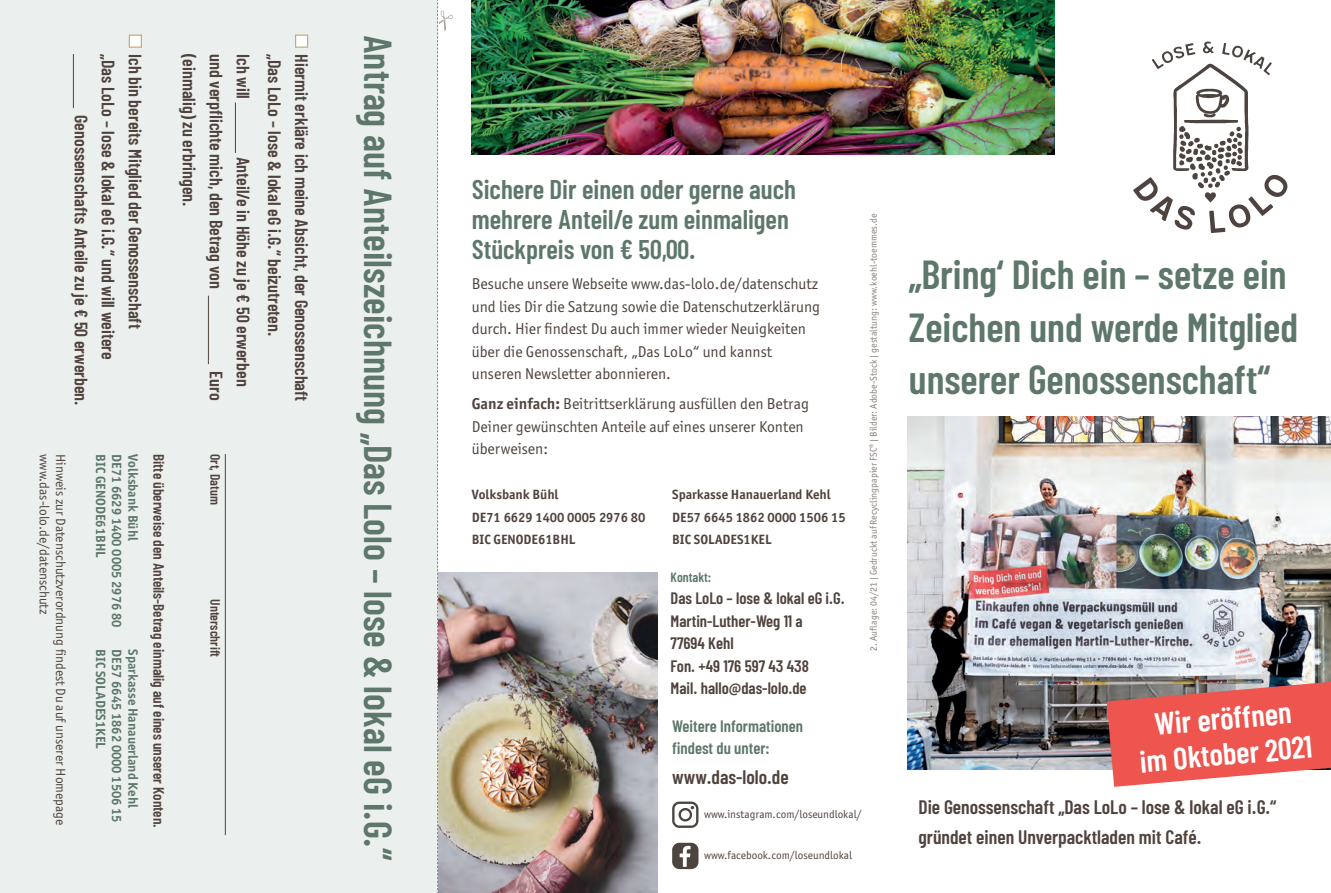
<style>
.page{position:relative;width:1331px;height:893px;background:#fff}
.page>*{position:absolute;margin:0;border:0;box-sizing:border-box;transform-origin:0 0}
.t1{font:600 40.5px/52.5px "Barlow Condensed";color:#5d776a}
.t2{font:600 39px "Barlow Condensed";color:#5d776a}
.t3{font:600 30.9px/35.8px "Barlow Condensed";color:#fff;text-align:center}
.t4{font:600 27px/30px "Barlow Condensed";color:#5d776a}
.t5{font:600 19.5px/30px "Barlow Condensed";color:#50433d}
.t6{font:600 18px/27px "Barlow Condensed";color:#50433d}
.t7{font:600 16.5px/22.5px "Barlow Condensed";color:#50433d}
.t8{font:600 16.5px/22.5px "Barlow Condensed";color:#5d776a}
.t9{font:15.75px/22.5px "Officina Sans ITC Pro";color:#50433d}
.t10{font:600 15px "Barlow Condensed";color:#50433d}
.t11{font:700 13.5px/22.5px "Officina Sans ITC Pro";color:#50433d}
.t12{font:700 13.5px "Officina Sans ITC Pro";color:#5d776a}
.t13{font:13.5px "Officina Sans ITC Pro";color:#50433d}
.t14{font:600 13.5px "Barlow Condensed";color:#50433d}
.t15{font:600 13.5px "Barlow Condensed";color:#5d776a}
.t16{font:11.25px "Officina Sans ITC Pro";color:#50433d}
.t17{font:9.75px "Officina Sans ITC Pro";color:#8a807b}
.s1{font-weight:700}
</style>
<div class="page">
<div style="left:0;top:0;width:438px;height:893px;background:#ebefee"></div>
<svg style="left:437px;top:0;width:16px;height:893px"></svg>
<img style="left:908px;top:417px;width:423px;height:352px">
<svg style="left:1133px;top:42px;width:154px;height:191px"></svg>
<svg style="left:672px;top:801px;width:26px;height:27px"></svg>
<svg style="left:672px;top:843px;width:26px;height:26px"></svg>
<img style="left:438px;top:572px;width:220px;height:321px">
<svg style="left:1107px;top:682px;width:224px;height:105px;background:#e46963"></svg>
<hr style="left:235px;top:103px;width:1px;height:50px;background:#50433d">
<hr style="left:208px;top:296px;width:1px;height:64px;background:#50433d">
<hr style="left:73px;top:54px;width:1px;height:54px;background:#50433d">
<div style="left:295px;top:35px;width:13px;height:13px;background:#fff;border:1px solid #c7a874"></div>
<div style="left:129px;top:35px;width:13px;height:13px;background:#fff;border:1px solid #c7a874"></div>
<hr style="left:225px;top:454px;width:1px;height:381px;background:#50433d">
<img style="left:472px;top:0;width:582px;height:154px">
<p class="t6" style="left:95px;top:115px;width:292px;rotate:90deg">Genossenschafts Anteile zu je € 50 erwerben.</p>
<p class="t6" style="left:122px;top:54px;width:307px;rotate:90deg">„Das LoLo – lose &amp; lokal eG i.G.“ und will weitere</p>
<p class="t6" style="left:149px;top:54px;width:276px;rotate:90deg">Ich bin bereits Mitglied der Genossenschaft</p>
<p class="t6" style="left:203px;top:54px;width:154px;rotate:90deg">(einmalig) zu erbringen.</p>
<p class="t6" style="left:257px;top:54px;width:334px;text-indent:102px;rotate:90deg">Anteil/e in Höhe zu je € 50 erwerben und verpflichte mich, den Betrag von</p>
<p class="t6" style="left:257px;top:54px;width:46px;rotate:90deg">Ich will</p>
<p class="t6" style="left:230px;top:371px;width:31px;rotate:90deg">Euro</p>
<p class="t6" style="left:315px;top:54px;width:349px;rotate:90deg">Hiermit erkläre ich meine Absicht, der Genossenschaft „Das LoLo – lose &amp; lokal eG i.G.“ beizutreten.</p>
<p class="t13" style="left:52px;top:454px;width:162px;rotate:90deg">www.das-lolo.de/datenschutz</p>
<p class="t13" style="left:69px;top:454px;width:373px;rotate:90deg">Hinweis zur Datenschutzverordnung findest Du auf unserer Homepage</p>
<p class="t12" style="left:141px;top:454px;width:88px;rotate:90deg">Volksbank Bühl</p>
<p class="t10" style="left:168px;top:454px;width:375px;rotate:90deg">Bitte überweise den Anteils-Betrag einmalig auf eines unserer Konten.</p>
<p class="t14" style="left:224px;top:454px;width:52px;rotate:90deg">Ort, Datum</p>
<p class="t12" style="left:109px;top:454px;width:105px;rotate:90deg">BIC GENODE61BHL</p>
<p class="t12" style="left:125px;top:454px;width:175px;rotate:90deg">DE71 6629 1400 0005 2976 80</p>
<p class="t12" style="left:109px;top:649px;width:101px;rotate:90deg">BIC SOLADES1KEL</p>
<p class="t12" style="left:125px;top:649px;width:175px;rotate:90deg">DE57 6645 1862 0000 1506 15</p>
<p class="t12" style="left:141px;top:649px;width:160px;rotate:90deg">Sparkasse Hanauerland Kehl</p>
<p class="t14" style="left:224px;top:599px;width:60px;rotate:90deg">Unterschrift</p>
<h2 class="t2" style="left:402px;top:35px;width:827px;rotate:90deg">Antrag auf Anteilszeichnung „Das Lolo – lose &amp; lokal eG i.G.“</h2>
<h3 class="t4" style="left:472px;top:174px;width:326px">Sichere Dir einen oder gerne auch mehrere Anteil/e zum einmaligen<br>Stückpreis von € 50,00.</h3>
<p class="t9" style="left:472px;top:272px;width:350px">Besuche unsere Webseite www.das-lolo.de/datenschutz und lies Dir die Satzung sowie die Datenschutzerklärung durch. Hier findest Du auch immer wieder Neuigkeiten über die Genossenschaft, „Das LoLo“ und kannst unseren Newsletter abonnieren.</p>
<p class="t9" style="left:472px;top:392px;width:339px"><span class="s1">Ganz einfach:</span> Beitrittserklärung ausfüllen den Betrag<br>Deiner gewünschten Anteile auf eines unserer Konten überweisen:</p>
<p class="t11" style="left:472px;top:483px;width:175px">Volksbank Bühl<br>DE71 6629 1400 0005 2976 80<br>BIC GENODE61BHL</p>
<p class="t11" style="left:672px;top:483px;width:175px">Sparkasse Hanauerland Kehl<br>DE57 6645 1862 0000 1506 15<br>BIC SOLADES1KEL</p>
<p class="t15" style="left:670px;top:568px;width:42px">Kontakt:</p>
<p class="t7" style="left:670px;top:586px;width:176px">Das LoLo – lose &amp; lokal eG i.G.<br>Martin-Luther-Weg 11 a<br>77694 Kehl<br>Fon. +49 176 597 43 438<br>Mail. hallo@das-lolo.de</p>
<p class="t8" style="left:672px;top:714px;width:132px">Weitere Informationen findest du unter:</p>
<p class="t5" style="left:672px;top:761px;width:118px">www.das-lolo.de</p>
<p class="t17" style="left:868px;top:651px;width:439px;rotate:-90deg">2. Auflage: 04/21 | Gedruckt auf Recyclingpapier FSC® | Bilder: Adobe-Stock | gestaltung: www.koehl-toemmes.de</p>
<p class="t16" style="left:704px;top:807px;width:159px">www.instagram.com/loseundlokal/</p>
<p class="t16" style="left:704px;top:848px;width:150px">www.facebook.com/loseundlokal</p>
<h1 class="t1" style="left:909px;top:247px;width:391px">„Bring‘ Dich ein – setze ein<br>Zeichen und werde Mitglied unserer Genossenschaft“</h1>
<h3 class="t3" style="left:1135px;top:707px;width:174px;rotate:-5deg">Wir eröffnen<br>im Oktober 2021</h3>
<p class="t5" style="left:918px;top:791px;width:359px">Die Genossenschaft „Das LoLo – lose &amp; lokal eG i.G.“ gründet einen Unverpacktladen mit Café.</p>
</div>
